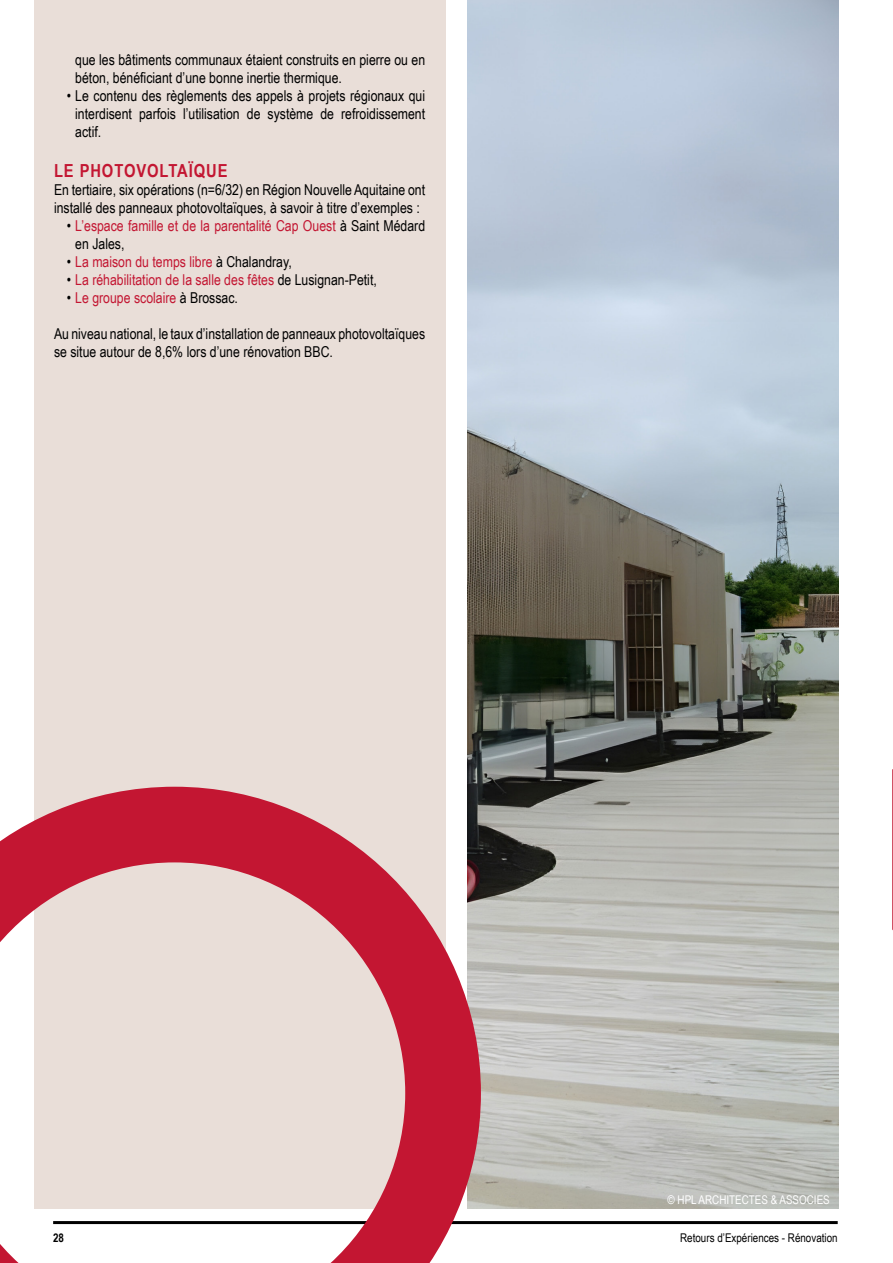
<style>
.page{position:relative;width:893px;height:1263px;background:#fff}
.page>*{position:absolute;margin:0;border:0;box-sizing:border-box;transform-origin:0 0}
.t1{font:700 18px "Arial Narrow";letter-spacing:.05em;color:#c31632}
.t2{font:15px/18px "Arial Narrow";color:#000}
.t3{font:15px/18px "Arial Narrow";color:#c31632}
.t4{font:12px "Arial Narrow";color:#000}
.t5{font:12px "Arial Narrow";color:#fff}
.t6{font:700 12px "Arial Narrow";color:#000}
.s1{color:#000}
</style>
<div class="page">
<hr style="left:53px;top:1221px;width:785px;height:3px;background:#000">
<img style="left:468px;top:0;width:371px;height:1209px">
<svg style="left:892px;top:769px;width:1px;height:161px"></svg>
<div style="left:34px;top:0;width:411px;height:1209px;background:#e9ded8"></div>
<svg style="left:0;top:787px;width:481px;height:476px"></svg>
<p class="t2" style="left:75px;top:50px;width:351px">que les bâtiments communaux étaient construits en pierre ou en béton, bénéficiant d’une bonne inertie thermique.</p>
<p class="t2" style="left:75px;top:86px;width:351px;text-align:justify;text-indent:-9px">• Le contenu des règlements des appels à projets régionaux qui interdisent parfois l’utilisation de système de refroidissement actif.</p>
<p class="t1" style="left:54px;top:157px;width:175px">LE PHOTOVOLTAÏQUE</p>
<p class="t2" style="left:54px;top:181px;width:373px">En tertiaire, six opérations (n=6/32) en Région Nouvelle Aquitaine ont installé des panneaux photovoltaïques, à savoir à titre d’exemples :</p>
<p class="t3" style="left:75px;top:217px;width:351px;text-indent:-9px"><span class="s1">•</span> L’espace famille et de la parentalité Cap Ouest <span class="s1">à Saint Médard en Jales,</span></p>
<p class="t3" style="left:67px;top:253px;width:227px"><span class="s1">•</span> La maison du temps libre <span class="s1">à Chalandray,</span></p>
<p class="t3" style="left:67px;top:271px;width:312px"><span class="s1">•</span> La réhabilitation de la salle des fêtes <span class="s1">de Lusignan-Petit,</span></p>
<p class="t3" style="left:67px;top:289px;width:173px"><span class="s1">•</span> Le groupe scolaire <span class="s1">à Brossac.</span></p>
<p class="t2" style="left:54px;top:325px;width:373px">Au niveau national, le taux d’installation de panneaux photovoltaïques se situe autour de 8,6% lors d’une rénovation BBC.</p>
<p class="t5" style="left:668px;top:1191px;width:164px">© HPL ARCHITECTES &amp; ASSOCIES</p>
<p class="t6" style="left:53px;top:1229px;width:12px">28</p>
<p class="t4" style="left:680px;top:1229px;width:159px">Retours d’Expériences - Rénovation</p>
</div>
